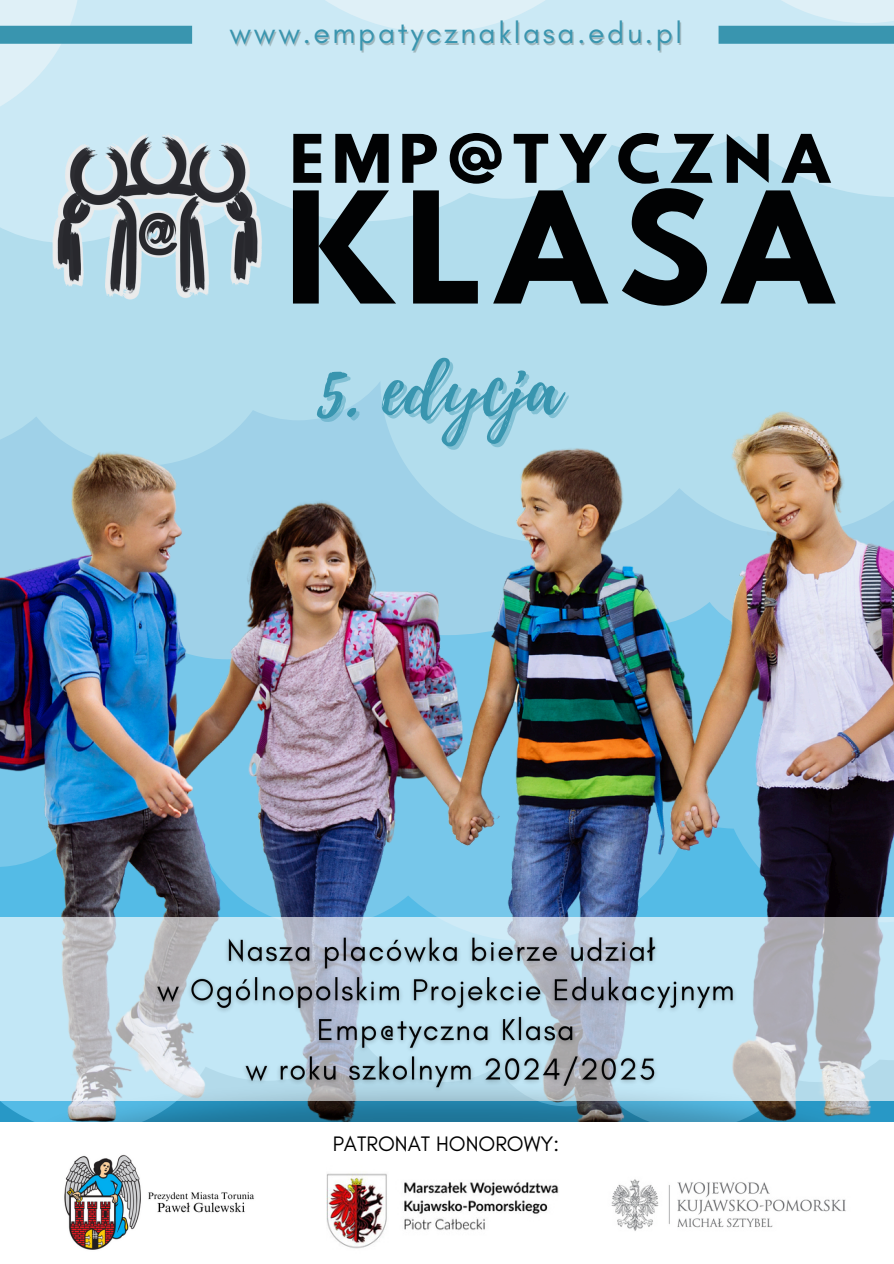
<style>
.page{position:relative;width:894px;height:1264px;background:#fff}
.page>*{position:absolute;margin:0;border:0;box-sizing:border-box;transform-origin:0 0}
.t1{font:137.1px "Hussar Bd";color:#010203}
.t2{font:75.6px "Playlist Script";color:#3995af}
.t3{font:59.25px "Hussar Bd";letter-spacing:.095em;color:#010203}
.t4{font:30.15px "Glacial Indifference";letter-spacing:.09em;color:#3995af}
.t5{font:21.3px "Glacial Indifference";color:#000}
</style>
<div class="page">
<svg style="left:0;top:130px;width:893px;height:90px;background:#c1e4f2"></svg>
<svg style="left:0;top:0;width:893px;height:130px;background:#cde9f5"></svg>
<img style="left:0;top:220px;width:893px;height:697px">
<svg style="left:0;top:917px;width:893px;height:119px;background:#b9cbd5"></svg>
<img style="left:148px;top:930px;width:593px;height:106px">
<img style="left:0;top:1036px;width:893px;height:86px">
<div style="left:0;top:26px;width:192px;height:18px;background:#3995af"></div>
<div style="left:718px;top:26px;width:175px;height:18px;background:#3995af"></div>
<img style="left:40px;top:103px;width:236px;height:222px">
<img style="left:611px;top:1179px;width:235px;height:52px">
<img style="left:326px;top:1173px;width:233px;height:76px">
<img style="left:64px;top:1154px;width:190px;height:96px">
<h4 class="t4" style="left:229px;top:15px;width:454px">www.empatycznaklasa.edu.pl</h4>
<h2 class="t3" style="left:289px;top:129px;width:546px">EMP@TYCZNA</h2>
<p class="t1" style="left:285px;top:180px;width:558px">KLASA</p>
<p class="t2" style="left:317px;top:334px;width:244px">5. edycja</p>
<p class="t5" style="left:332px;top:1130px;width:228px">PATRONAT HONOROWY:</p>
</div>
